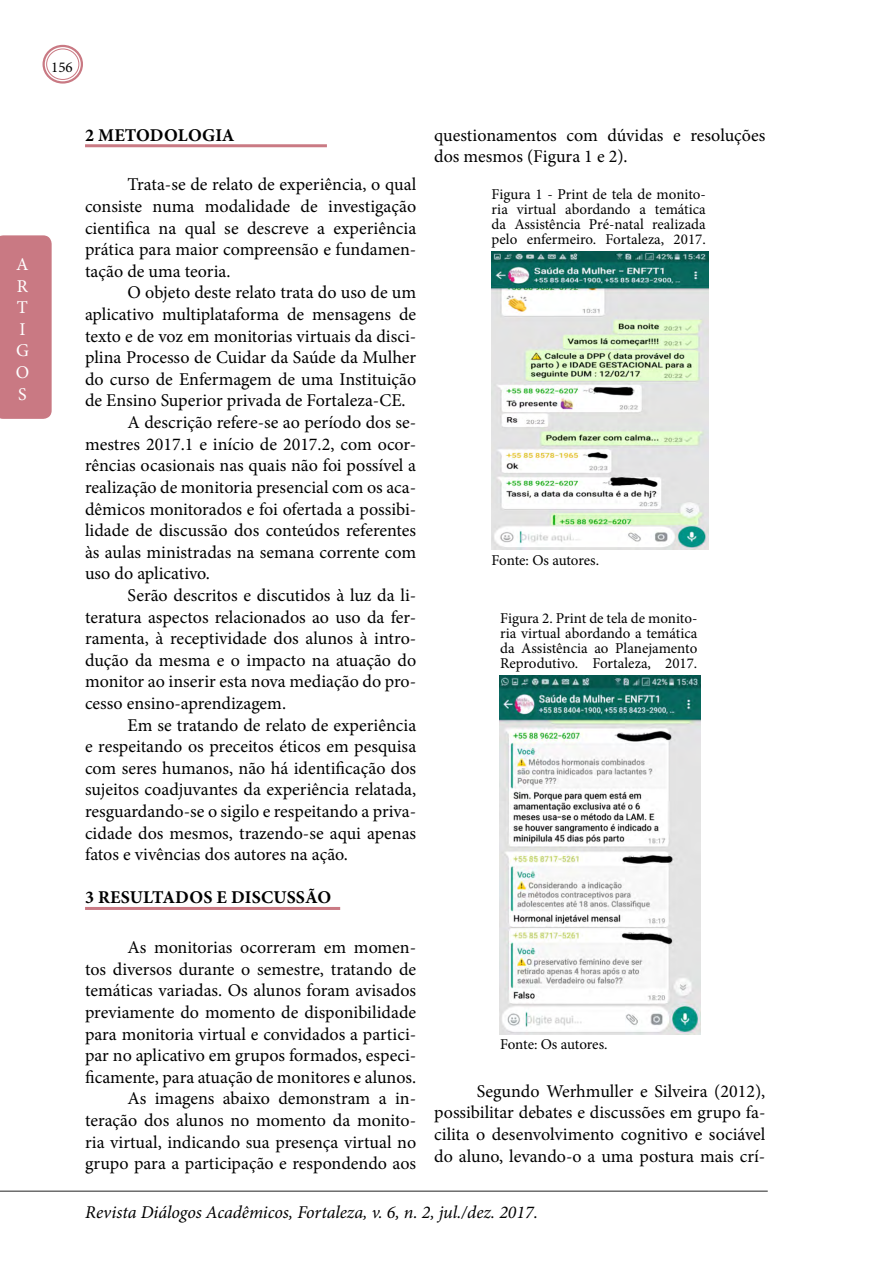
<style>
.page{position:relative;width:893px;height:1263px;background:#fff}
.page>*{position:absolute;margin:0;border:0;box-sizing:border-box;transform-origin:0 0}
.t1{font:18px/21.6px "Minion Pro";color:#000;text-align:justify}
.t2{font:italic 18px "Minion Pro";letter-spacing:-.005em;color:#000}
.t3{font:700 18px "Minion Pro";letter-spacing:.01em;color:#000}
.t4{font:18px/21.6px "Minion Pro";color:#fff}
.t5{font:15px/15px "Minion Pro";color:#000;text-align:justify}
</style>
<div class="page">
<div style="left:0;top:235px;width:52px;height:184px;background:#c97983"></div>
<div style="left:43px;top:45px;width:40px;height:39px;border:2px solid #c97983;border-radius:50%"></div>
<div style="left:46px;top:49px;width:33px;height:31px;border:1px solid #c97983;border-radius:50%"></div>
<hr style="left:0;top:1190px;width:768px;height:2px;background:#6c6c6c">
<hr style="left:85px;top:144px;width:242px;height:3px;background:#ca7a84">
<hr style="left:85px;top:907px;width:255px;height:3px;background:#ca7a84">
<img style="left:492px;top:252px;width:216px;height:298px">
<img style="left:499px;top:676px;width:201px;height:358px">
<p class="t4" style="left:16px;top:254px;width:15px">a r t i g o s</p>
<p class="t5" style="left:51px;top:60px;width:23px">156</p>
<p class="t3" style="left:85px;top:122px;width:151px">2 METODOLOGIA</p>
<p class="t1" style="left:85px;top:174px;width:333px;text-indent:43px">Trata-se de relato de experiência, o qual consiste numa modalidade de investigação cientifica na qual se descreve a experiência prática para maior compreensão e fundamen&shy;tação de uma teoria.</p>
<p class="t1" style="left:128px;top:282px;width:290px">O objeto deste relato trata do uso de um</p>
<p class="t1" style="left:85px;top:304px;width:333px">aplicativo multiplataforma de mensagens de</p>
<p class="t1" style="left:85px;top:325px;width:333px">texto e de voz em monitorias virtuais da disci-</p>
<p class="t1" style="left:85px;top:347px;width:333px">plina Processo de Cuidar da Saúde da Mulher</p>
<p class="t1" style="left:85px;top:368px;width:333px">do curso de Enfermagem de uma Instituição</p>
<p class="t1" style="left:85px;top:390px;width:322px">de Ensino Superior privada de Fortaleza-CE.</p>
<p class="t1" style="left:128px;top:412px;width:290px">A descrição refere-se ao período dos se-</p>
<p class="t1" style="left:85px;top:433px;width:333px">mestres 2017.1 e início de 2017.2, com ocor-</p>
<p class="t1" style="left:85px;top:455px;width:333px">rências ocasionais nas quais não foi possível a</p>
<p class="t1" style="left:85px;top:476px;width:333px">realização de monitoria presencial com os aca-</p>
<p class="t1" style="left:85px;top:498px;width:333px">dêmicos monitorados e foi ofertada a possibi-</p>
<p class="t1" style="left:85px;top:520px;width:333px">lidade de discussão dos conteúdos referentes</p>
<p class="t1" style="left:85px;top:541px;width:333px">às aulas ministradas na semana corrente com</p>
<p class="t1" style="left:85px;top:563px;width:126px">uso do aplicativo.</p>
<p class="t1" style="left:128px;top:584px;width:290px">Serão descritos e discutidos à luz da li-</p>
<p class="t1" style="left:85px;top:606px;width:333px">teratura aspectos relacionados ao uso da fer-</p>
<p class="t1" style="left:85px;top:628px;width:333px">ramenta, à receptividade dos alunos à intro-</p>
<p class="t1" style="left:85px;top:649px;width:333px">dução da mesma e o impacto na atuação do</p>
<p class="t1" style="left:85px;top:671px;width:333px">monitor ao inserir esta nova mediação do pro-</p>
<p class="t1" style="left:85px;top:692px;width:203px">cesso ensino-aprendizagem.</p>
<p class="t1" style="left:128px;top:714px;width:290px">Em se tratando de relato de experiência</p>
<p class="t1" style="left:85px;top:736px;width:333px">e respeitando os preceitos éticos em pesquisa</p>
<p class="t1" style="left:85px;top:757px;width:333px">com seres humanos, não há identificação dos</p>
<p class="t1" style="left:85px;top:779px;width:333px">sujeitos coadjuvantes da experiência relatada,</p>
<p class="t1" style="left:85px;top:800px;width:333px">resguardando-se o sigilo e respeitando a priva-</p>
<p class="t1" style="left:85px;top:822px;width:333px">cidade dos mesmos, trazendo-se aqui apenas</p>
<p class="t1" style="left:85px;top:844px;width:264px">fatos e vivências dos autores na ação.</p>
<p class="t3" style="left:85px;top:885px;width:248px">3 RESULTADOS E DISCUSSÃO</p>
<p class="t1" style="left:85px;top:937px;width:333px;text-align:right">As monitorias ocorreram em momen-<br>tos diversos durante o semestre, tratando de temáticas variadas. Os alunos foram avisados previamente do momento de disponibilidade para monitoria virtual e convidados a partici&shy;par no aplicativo em grupos formados, especi&shy;ficamente, para atuação de monitores e alunos.<br>As imagens abaixo demonstram a in&shy;teração dos alunos no momento da monito&shy;ria virtual, indicando sua presença virtual no grupo para a participação e respondendo aos</p>
<p class="t1" style="left:434px;top:124px;width:333px">questionamentos com dúvidas e resoluções dos mesmos (Figura 1 e 2).</p>
<p class="t5" style="left:492px;top:187px;width:216px">Figura 1 - Print de tela de monito&shy;ria virtual abordando a temática da Assistência Pré-natal realizada pelo enfermeiro. Fortaleza, 2017.</p>
<p class="t5" style="left:492px;top:552px;width:109px">Fonte: Os autores.</p>
<p class="t5" style="left:500px;top:611px;width:199px">Figura 2. Print de tela de monito&shy;ria virtual abordando a temática da Assistência ao Planejamento Reprodutivo. Fortaleza, 2017.</p>
<p class="t5" style="left:500px;top:1037px;width:109px">Fonte: Os autores.</p>
<p class="t1" style="left:434px;top:1080px;width:333px;text-indent:43px">Segundo Werhmuller e Silveira (2012), possibilitar debates e discussões em grupo fa&shy;cilita o desenvolvimento cognitivo e sociável do aluno, levando-o a uma postura mais crí-</p>
<p class="t2" style="left:85px;top:1200px;width:454px">Revista Diálogos Acadêmicos, Fortaleza, v. 6, n. 2, jul./dez. 2017.</p>
</div>
